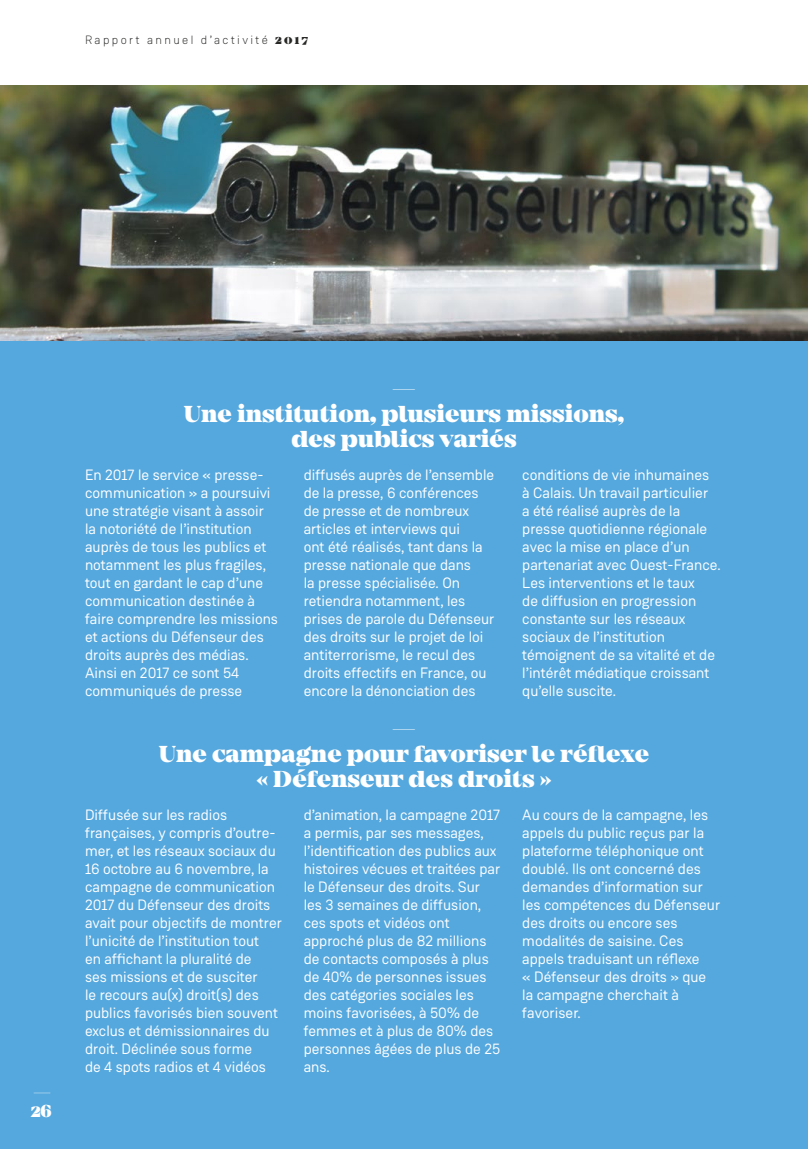
<style>
.page{position:relative;width:808px;height:1149px;background:#fff}
.page>*{position:absolute;margin:0;border:0;box-sizing:border-box;transform-origin:0 0}
.t1{font:900 24px/25.5px "Mirador";color:#fff;text-align:center}
.t2{font:900 18px "Mirador";color:#fff}
.t3{font:15px/18px "Weissenhof Grotesk";color:#fff}
.t4{font:300 12px "Weissenhof Grotesk";letter-spacing:.2em;color:#282827}
.s1{font-family:"Mirador";font-weight:900}
</style>
<div class="page">
<div style="left:0;top:340px;width:808px;height:808px;background:#55a8de"></div>
<img style="left:0;top:85px;width:808px;height:255px">
<p class="t4" style="left:85px;top:33px;width:224px">Rapport annuel d’activité <span class="s1">2017</span></p>
<p class="t2" style="left:31px;top:1099px;width:22px">26</p>
<h1 class="t1" style="left:184px;top:376px;width:442px">—<br>Une institution, plusieurs missions, des publics variés</h1>
<p class="t3" style="left:85px;top:465px;width:195px">En 2017 le service « presse&shy;communication » a poursuivi une stratégie visant à assoir la notoriété de l’institution auprès de tous les publics et notamment les plus fragiles, tout en gardant le cap d’une communication destinée à faire comprendre les missions et actions du Défenseur des droits auprès des médias.<br>Ainsi en 2017 ce sont 54 communiqués de presse</p>
<p class="t3" style="left:304px;top:465px;width:192px">diffusés auprès de l’ensemble de la presse, 6 conférences de presse et de nombreux articles et interviews qui<br>ont été réalisés, tant dans la presse nationale que dans<br>la presse spécialisée. On retiendra notamment, les prises de parole du Défenseur des droits sur le projet de loi antiterrorisme, le recul des droits effectifs en France, ou encore la dénonciation des</p>
<p class="t3" style="left:522px;top:465px;width:200px">conditions de vie inhumaines<br>à Calais. Un travail particulier<br>a été réalisé auprès de la presse quotidienne régionale avec la mise en place d’un partenariat avec Ouest-France.<br>Les interventions et le taux<br>de diffusion en progression constante sur les réseaux sociaux de l’institution témoignent de sa vitalité et de l’intérêt médiatique croissant qu’elle suscite.</p>
<h1 class="t1" style="left:159px;top:716px;width:492px">—<br>Une campagne pour favoriser le réflexe « Défenseur des droits »</h1>
<p class="t3" style="left:85px;top:805px;width:199px">Diffusée sur les radios françaises, y compris d’outre&shy;mer, et les réseaux sociaux du<br>16 octobre au 6 novembre, la campagne de communication<br>2017 du Défenseur des droits avait pour objectifs de montrer l’unicité de l’institution tout<br>en affichant la pluralité de<br>ses missions et de susciter<br>le recours au(x) droit(s) des publics favorisés bien souvent exclus et démissionnaires du droit. Déclinée sous forme<br>de 4 spots radios et 4 vidéos</p>
<p class="t3" style="left:304px;top:805px;width:198px">d’animation, la campagne 2017 a permis, par ses messages, l’identification des publics aux histoires vécues et traitées par le Défenseur des droits. Sur les 3 semaines de diffusion, ces spots et vidéos ont approché plus de 82 millions de contacts composés à plus de 40% de personnes issues des catégories sociales les moins favorisées, à 50% de femmes et à plus de 80% des personnes âgées de plus de 25 ans.</p>
<p class="t3" style="left:522px;top:805px;width:200px">Au cours de la campagne, les appels du public reçus par la plateforme téléphonique ont doublé. Ils ont concerné des demandes d’information sur les compétences du Défenseur des droits ou encore ses modalités de saisine. Ces appels traduisant un réflexe<br>« Défenseur des droits » que la campagne cherchait à favoriser.</p>
</div>
